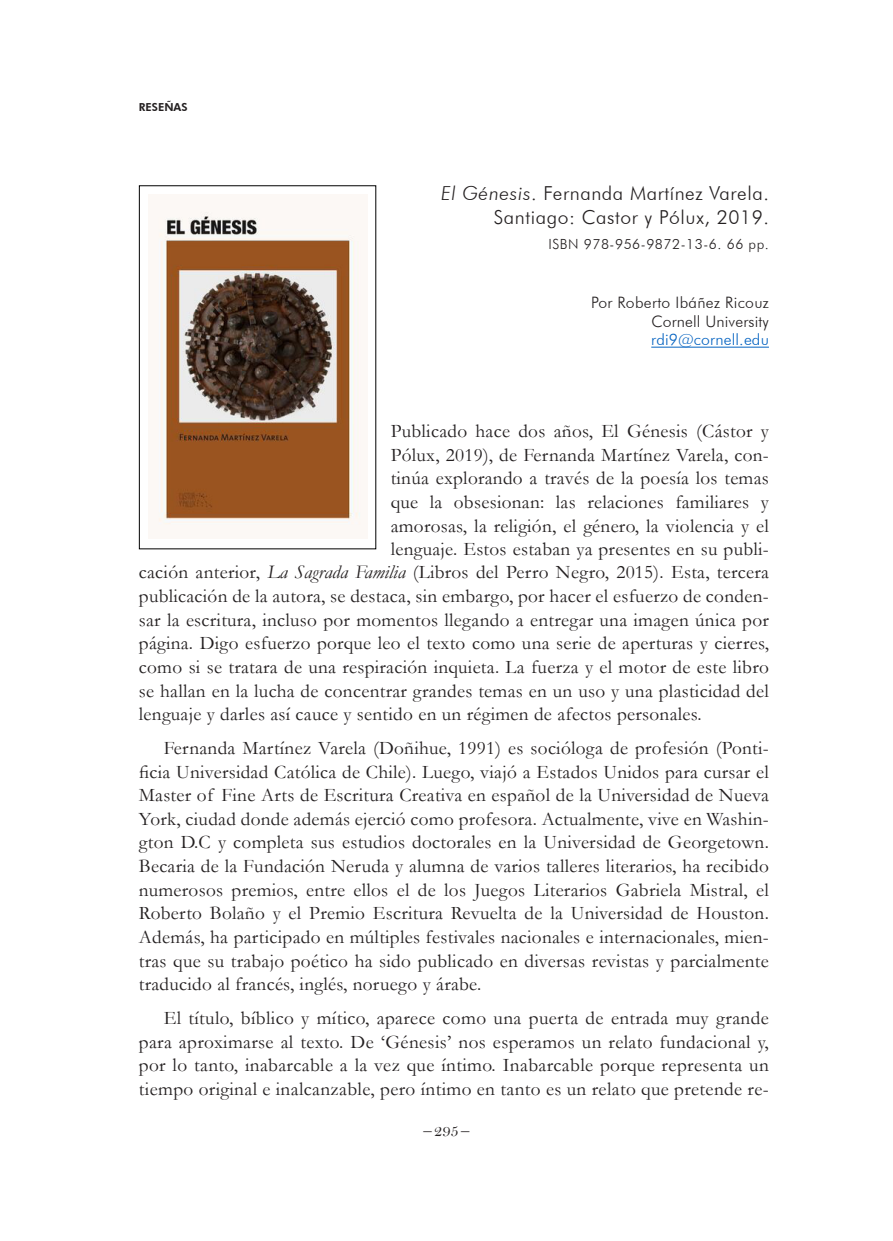
<style>
.page{position:relative;width:893px;height:1241px;background:#fff}
.page>*{position:absolute;margin:0;border:0;box-sizing:border-box;transform-origin:0 0}
.Párrafo_subgisiguien{font:19.25px/23.6px "Garamond";letter-spacing:.015em;color:#231f20;text-align:justify}
.TÍTULO_ÍNDICE{font:300 19.25px/24.5px "Futura BT";letter-spacing:.03em;color:#231f20;text-align:right}
.t1{font:16.62px "Bell";color:#231f20}
.Capítulo_autor{font:300 15.75px "Futura BT";letter-spacing:.02em;color:#231f20}
.Capítulo_institución{font:300 15.75px "Futura BT";letter-spacing:.01em;color:#231f20}
.Capítulo_institución-2{font:300 15.75px "Futura BT";letter-spacing:.01em;color:#0563c1}
.TÍTULO_ÍNDICE-2{font:300 14px "Futura BT";letter-spacing:.04em;color:#231f20}
.t2{font:800 11.03px "Futura BT";color:#231f20}
.s1{font-style:italic}
</style>
<div class="page">
<div style="left:139px;top:185px;width:237px;height:364px;border:1px solid #000"></div>
<hr style="left:651px;top:347px;width:118px;height:1px;background:#0563c1">
<img style="left:158px;top:211px;width:203px;height:314px">
<p class="t2" style="left:139px;top:101px;width:50px">RESEÑAS</p>
<p class="TÍTULO_ÍNDICE" style="left:441px;top:181px;width:329px"><span class="s1">El Génesis</span>. Fernanda Martínez Varela.<br>Santiago: Castor y Pólux, 2019.</p>
<p class="TÍTULO_ÍNDICE-2" style="left:548px;top:235px;width:222px">ISBN 978-956-9872-13-6. 66 pp.</p>
<p class="Capítulo_autor" style="left:591px;top:292px;width:179px">Por Roberto Ibáñez Ricouz</p>
<p class="Capítulo_institución" style="left:651px;top:311px;width:119px">Cornell University</p>
<p class="Capítulo_institución-2" style="left:651px;top:330px;width:119px">rdi9@cornell.edu</p>
<p class="Párrafo_subgisiguien" style="left:391px;top:418px;width:380px">Publicado hace dos años, El Génesis (Cástor y</p>
<p class="Párrafo_subgisiguien" style="left:391px;top:442px;width:380px">Pólux, 2019), de Fernanda Martínez Varela, con-</p>
<p class="Párrafo_subgisiguien" style="left:391px;top:466px;width:380px">tinúa explorando a través de la poesía los temas</p>
<p class="Párrafo_subgisiguien" style="left:391px;top:489px;width:380px">que la obsesionan: las relaciones familiares y</p>
<p class="Párrafo_subgisiguien" style="left:391px;top:513px;width:380px">amorosas, la religión, el género, la violencia y el</p>
<p class="Párrafo_subgisiguien" style="left:391px;top:536px;width:380px">lenguaje. Estos estaban ya presentes en su publi-</p>
<p class="Párrafo_subgisiguien" style="left:139px;top:560px;width:632px">cación anterior, <span class="s1">La Sagrada Familia</span> (Libros del Perro Negro, 2015). Esta, tercera</p>
<p class="Párrafo_subgisiguien" style="left:139px;top:583px;width:632px">publicación de la autora, se destaca, sin embargo, por hacer el esfuerzo de conden-</p>
<p class="Párrafo_subgisiguien" style="left:139px;top:607px;width:631px">sar la escritura, incluso por momentos llegando a entregar una imagen única por</p>
<p class="Párrafo_subgisiguien" style="left:139px;top:631px;width:631px">página. Digo esfuerzo porque leo el texto como una serie de aperturas y cierres,</p>
<p class="Párrafo_subgisiguien" style="left:139px;top:654px;width:631px">como si se tratara de una respiración inquieta. La fuerza y el motor de este libro</p>
<p class="Párrafo_subgisiguien" style="left:139px;top:678px;width:631px">se hallan en la lucha de concentrar grandes temas en un uso y una plasticidad del</p>
<p class="Párrafo_subgisiguien" style="left:139px;top:701px;width:564px">lenguaje y darles así cauce y sentido en un régimen de afectos personales.</p>
<p class="Párrafo_subgisiguien" style="left:139px;top:735px;width:632px;text-indent:25px">Fernanda Martínez Varela (Doñihue, 1991) es socióloga de profesión (Ponti&shy;ficia Universidad Católica de Chile). Luego, viajó a Estados Unidos para cursar el Master of Fine Arts de Escritura Creativa en español de la Universidad de Nueva York, ciudad donde además ejerció como profesora. Actualmente, vive en Washin&shy;gton D.C y completa sus estudios doctorales en la Universidad de Georgetown.<br>Becaria de la Fundación Neruda y alumna de varios talleres literarios, ha recibido numerosos premios, entre ellos el de los Juegos Literarios Gabriela Mistral, el Roberto Bolaño y el Premio Escritura Revuelta de la Universidad de Houston.<br>Además, ha participado en múltiples festivales nacionales e internacionales, mien&shy;tras que su trabajo poético ha sido publicado en diversas revistas y parcialmente traducido al francés, inglés, noruego y árabe.</p>
<p class="Párrafo_subgisiguien" style="left:139px;top:1005px;width:632px;text-indent:25px">El título, bíblico y mítico, aparece como una puerta de entrada muy grande para aproximarse al texto. De ‘Génesis’ nos esperamos un relato fundacional y, por lo tanto, inabarcable a la vez que íntimo. Inabarcable porque representa un tiempo original e inalcanzable, pero íntimo en tanto es un relato que pretende re-</p>
<p class="t1" style="left:424px;top:1120px;width:47px">–295–</p>
</div>
